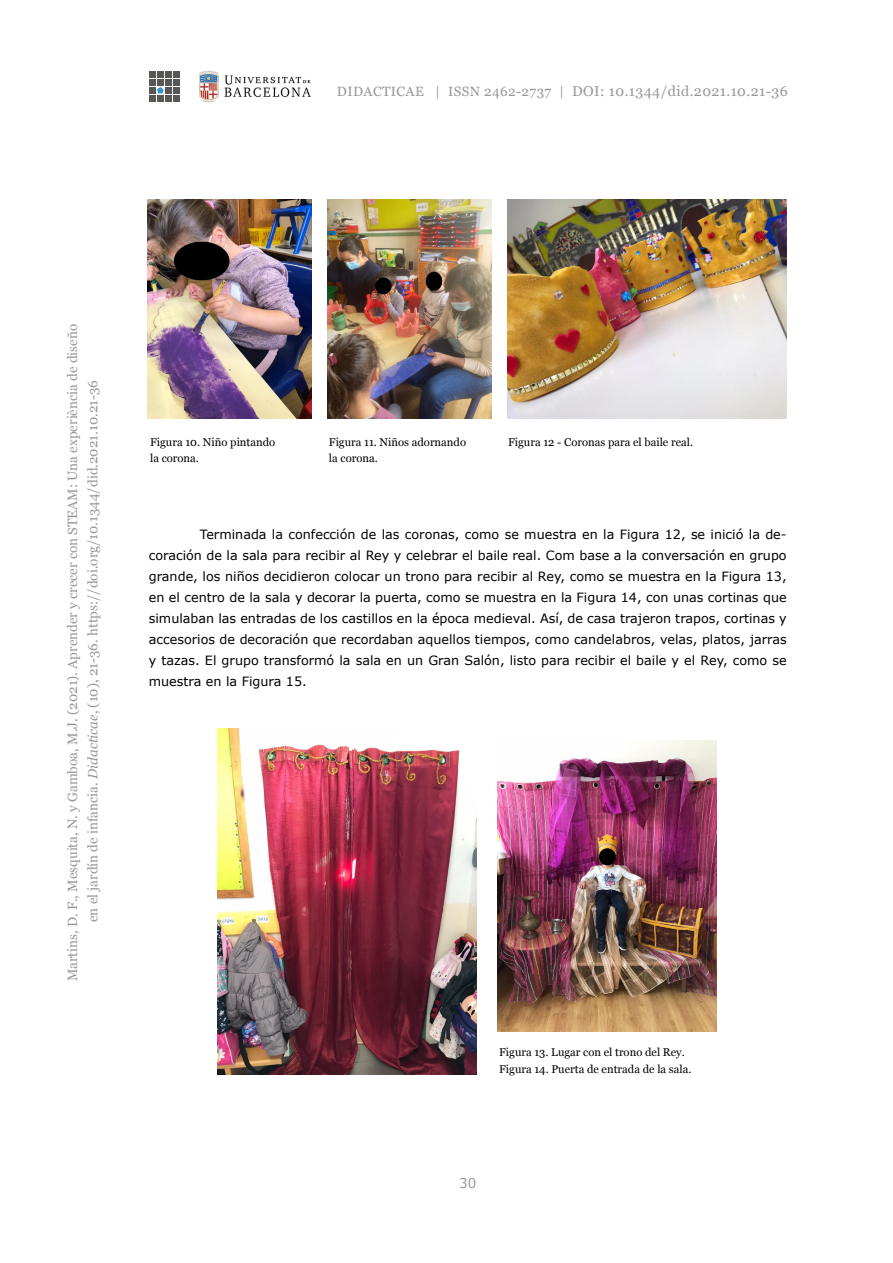
<style>
.page{position:relative;width:893px;height:1263px;background:#fff}
.page>*{position:absolute;margin:0;border:0;box-sizing:border-box;transform-origin:0 0}
.t1{font:14.25px "Georgia";letter-spacing:.03em;color:#999898}
.t2{font:13.5px/20.2px "Georgia";color:#999898;text-align:center}
.t3{font:13.5px "Verdana";color:#999898}
.t4{font:12.75px/21px "Verdana";color:#000;text-align:justify}
.t5{font:11.25px/16.5px "Georgia";color:#000}
.s1{font-size:13.5px}
.s2{font-style:italic}
</style>
<div class="page">
<img style="left:199px;top:71px;width:112px;height:32px">
<div style="left:149px;top:79px;width:6px;height:7px;background:#575756"></div>
<div style="left:157px;top:79px;width:7px;height:7px;background:#575756"></div>
<div style="left:165px;top:79px;width:7px;height:7px;background:#575756"></div>
<div style="left:174px;top:79px;width:6px;height:7px;background:#575756"></div>
<div style="left:165px;top:87px;width:7px;height:6px;background:#575756"></div>
<div style="left:165px;top:95px;width:7px;height:6px;background:#575756"></div>
<svg style="left:174px;top:87px;width:6px;height:14px"></svg>
<div style="left:149px;top:71px;width:6px;height:7px;background:#575756"></div>
<div style="left:157px;top:71px;width:7px;height:7px;background:#575756"></div>
<div style="left:165px;top:71px;width:7px;height:7px;background:#575756"></div>
<div style="left:174px;top:71px;width:6px;height:7px;background:#575756"></div>
<svg style="left:149px;top:87px;width:15px;height:14px"></svg>
<img style="left:148px;top:200px;width:164px;height:218px">
<img style="left:328px;top:200px;width:163px;height:218px">
<img style="left:507px;top:200px;width:280px;height:218px">
<img style="left:217px;top:728px;width:259px;height:346px">
<img style="left:497px;top:740px;width:219px;height:292px">
<p class="t1" style="left:337px;top:81px;width:452px"><span class="s1">DIDACTICAE | ISSN 2462-2737 |</span> DOI: 10.1344/did.2021.10.21-36</p>
<p class="t2" style="left:62px;top:981px;width:659px;rotate:-90deg">Martins, D. F., Mesquita, N. y Gamboa, M.J. (2021). Aprender y crecer con STEAM: Una experiència de diseño en el jardín de infancia. <span class="s2">Didacticae</span>, (10), 21-36. https://doi.org/10.1344/did.2021.10.21-36</p>
<p class="t5" style="left:150px;top:433px;width:127px">Figura 10. Niño pintando la corona.</p>
<p class="t5" style="left:329px;top:433px;width:139px">Figura 11. Niños adornando la corona.</p>
<p class="t5" style="left:508px;top:433px;width:186px">Figura 12 - Coronas para el baile real.</p>
<p class="t4" style="left:149px;top:524px;width:639px;text-indent:51px">Terminada la confección de las coronas, como se muestra en la Figura 12, se inició la de&shy;coración de la sala para recibir al Rey y celebrar el baile real. Com base a la conversación en grupo grande, los niños decidieron colocar un trono para recibir al Rey, como se muestra en la Figura 13, en el centro de la sala y decorar la puerta, como se muestra en la Figura 14, con unas cortinas que simulaban las entradas de los castillos en la época medieval. Así, de casa trajeron trapos, cortinas y accesorios de decoración que recordaban aquellos tiempos, como candelabros, velas, platos, jarras y tazas. El grupo transformó la sala en un Gran Salón, listo para recibir el baile y el Rey, como se muestra en la Figura 15.</p>
<p class="t5" style="left:499px;top:1044px;width:194px">Figura 13. Lugar con el trono del Rey.<br>Figura 14. Puerta de entrada de la sala.</p>
<p class="t3" style="left:459px;top:1175px;width:19px">30</p>
</div>
